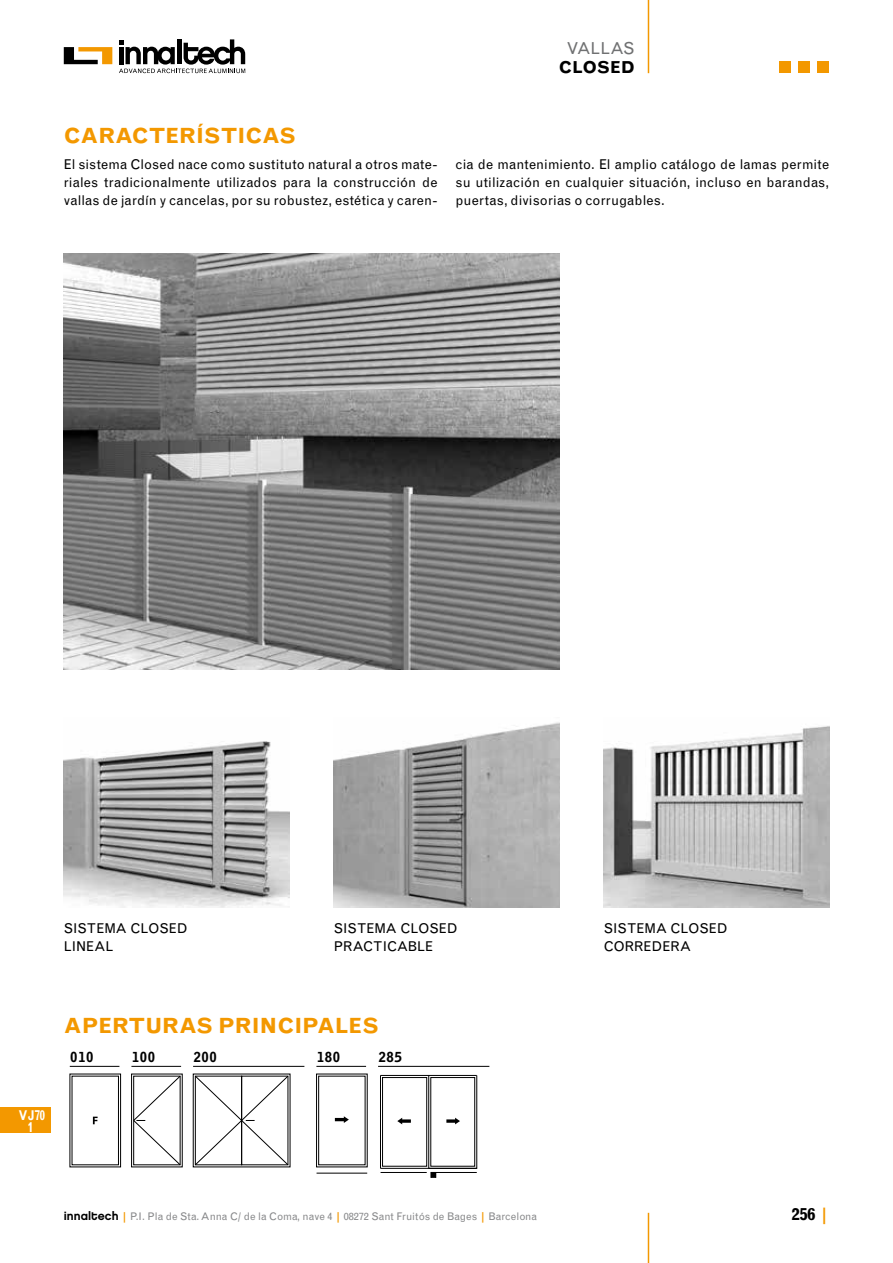
<style>
.page{position:relative;width:893px;height:1263px;background:#fff}
.page>*{position:absolute;margin:0;border:0;box-sizing:border-box;transform-origin:0 0}
.APARTAT{font:700 21px "Grotesque MT Std";color:#f39800}
.t1{font:700 16.5px "Grotesque MT Std";color:#000}
.t2{font:16.5px "Grotesque MT Std";letter-spacing:-.02em;color:#707172}
.TEXT{font:13.5px/18px "Grotesque MT Std";color:#000;text-align:justify}
.ref-NUM{font:900 13.5px "Grotesque MT Std";color:#000}
.t3{font:700 13.5px/12px "Grotesque MT Std";color:#fff;text-align:center;scale:.8 1}
.t4{font:10.5px "Grotesque MT Std";color:#87888a}
.s1{font-family:"Chalet New York Nineteen Eighty";font-size:12px;color:#000}
.s2{font-weight:700;color:#f39800}
.s3{font-weight:900;color:#f39800}
</style>
<div class="page">
<hr style="left:648px;top:0;width:1px;height:73px;background:#f39800">
<div style="left:779px;top:62px;width:12px;height:11px;background:#f39800"></div>
<div style="left:798px;top:62px;width:12px;height:11px;background:#f39800"></div>
<div style="left:818px;top:62px;width:11px;height:11px;background:#f39800"></div>
<svg style="left:64px;top:47px;width:48px;height:17px"></svg>
<svg style="left:119px;top:39px;width:126px;height:34px"></svg>
<hr style="left:648px;top:1213px;width:1px;height:50px;background:#f39800">
<div style="left:0;top:1107px;width:51px;height:26px;background:#f39800"></div>
<img style="left:64px;top:254px;width:495px;height:415px">
<img style="left:64px;top:741px;width:225px;height:166px">
<img style="left:334px;top:722px;width:225px;height:185px">
<img style="left:604px;top:726px;width:225px;height:181px">
<hr style="left:70px;top:1066px;width:49px;height:1px;background:#000">
<hr style="left:131px;top:1066px;width:50px;height:1px;background:#000">
<hr style="left:193px;top:1066px;width:111px;height:1px;background:#000">
<hr style="left:316px;top:1066px;width:50px;height:1px;background:#000">
<hr style="left:378px;top:1066px;width:111px;height:1px;background:#000">
<div style="left:70px;top:1074px;width:51px;height:93px;border:1px solid #000"></div>
<div style="left:72px;top:1076px;width:47px;height:89px;border:1px solid #000"></div>
<svg style="left:93px;top:1117px;width:5px;height:7px"></svg>
<div style="left:131px;top:1074px;width:51px;height:93px;border:1px solid #000"></div>
<svg style="left:133px;top:1076px;width:47px;height:89px"></svg>
<svg style="left:195px;top:1076px;width:93px;height:89px"></svg>
<div style="left:316px;top:1074px;width:51px;height:93px;border:1px solid #000"></div>
<svg style="left:335px;top:1116px;width:14px;height:7px"></svg>
<hr style="left:317px;top:1173px;width:50px;height:1px;background:#000">
<hr style="left:380px;top:1075px;width:97px;height:1px;background:#000">
<hr style="left:380px;top:1168px;width:97px;height:1px;background:#000">
<div style="left:431px;top:1077px;width:44px;height:89px;border:1px solid #000"></div>
<svg style="left:446px;top:1118px;width:14px;height:6px"></svg>
<svg style="left:397px;top:1118px;width:14px;height:6px"></svg>
<hr style="left:381px;top:1172px;width:46px;height:1px;background:#000">
<hr style="left:431px;top:1172px;width:46px;height:1px;background:#000">
<hr style="left:380px;top:1075px;width:1px;height:93px;background:#000">
<div style="left:382px;top:1077px;width:45px;height:89px;border:1px solid #000"></div>
<svg style="left:431px;top:1173px;width:5px;height:4px"></svg>
<hr style="left:0;top:101px;width:245px;height:2px;background:#cd071e">
<p class="t2" style="left:567px;top:38px;width:70px">VALLAS</p>
<p class="t1" style="left:559px;top:58px;width:77px">CLOSED</p>
<p class="APARTAT" style="left:64px;top:123px;width:234px">CARACTERÍSTICAS</p>
<p class="TEXT" style="left:64px;top:156px;width:375px">El sistema Closed nace como sustituto natural a otros mate&shy;riales tradicionalmente utilizados para la construcción de vallas de jardín y cancelas, por su robustez, estética y caren-</p>
<p class="TEXT" style="left:455px;top:156px;width:375px">cia de mantenimiento. El amplio catálogo de lamas permite su utilización en cualquier situación, incluso en barandas, puertas, divisorias o corrugables.</p>
<p class="TEXT" style="left:64px;top:919px;width:125px">SISTEMA CLOSED</p>
<p class="TEXT" style="left:64px;top:937px;width:51px">LINEAL</p>
<p class="TEXT" style="left:334px;top:919px;width:125px">SISTEMA CLOSED</p>
<p class="TEXT" style="left:334px;top:937px;width:101px">PRACTICABLE</p>
<p class="t3" style="left:19px;top:1109px;width:35px">VJ70<br>1</p>
<p class="APARTAT" style="left:64px;top:1013px;width:317px">APERTURAS PRINCIPALES</p>
<p class="ref-NUM" style="left:70px;top:1049px;width:26px">010</p>
<p class="ref-NUM" style="left:131px;top:1049px;width:26px">100</p>
<p class="ref-NUM" style="left:193px;top:1049px;width:26px">200</p>
<p class="ref-NUM" style="left:316px;top:1049px;width:26px">180</p>
<p class="ref-NUM" style="left:378px;top:1049px;width:26px">285</p>
<p class="TEXT" style="left:604px;top:919px;width:125px">SISTEMA CLOSED</p>
<p class="TEXT" style="left:604px;top:937px;width:89px">CORREDERA</p>
<p class="t4" style="left:64px;top:1211px;width:475px"><span class="s1">innaltech</span> <span class="s2">|</span> P.I. Pla de Sta. Anna C/ de la Coma, nave 4 <span class="s2">|</span> 08272 Sant Fruitós de Bages <span class="s2">|</span> Barcelona</p>
<p class="t1" style="left:792px;top:1205px;width:39px">256 <span class="s3">|</span></p>
</div>
